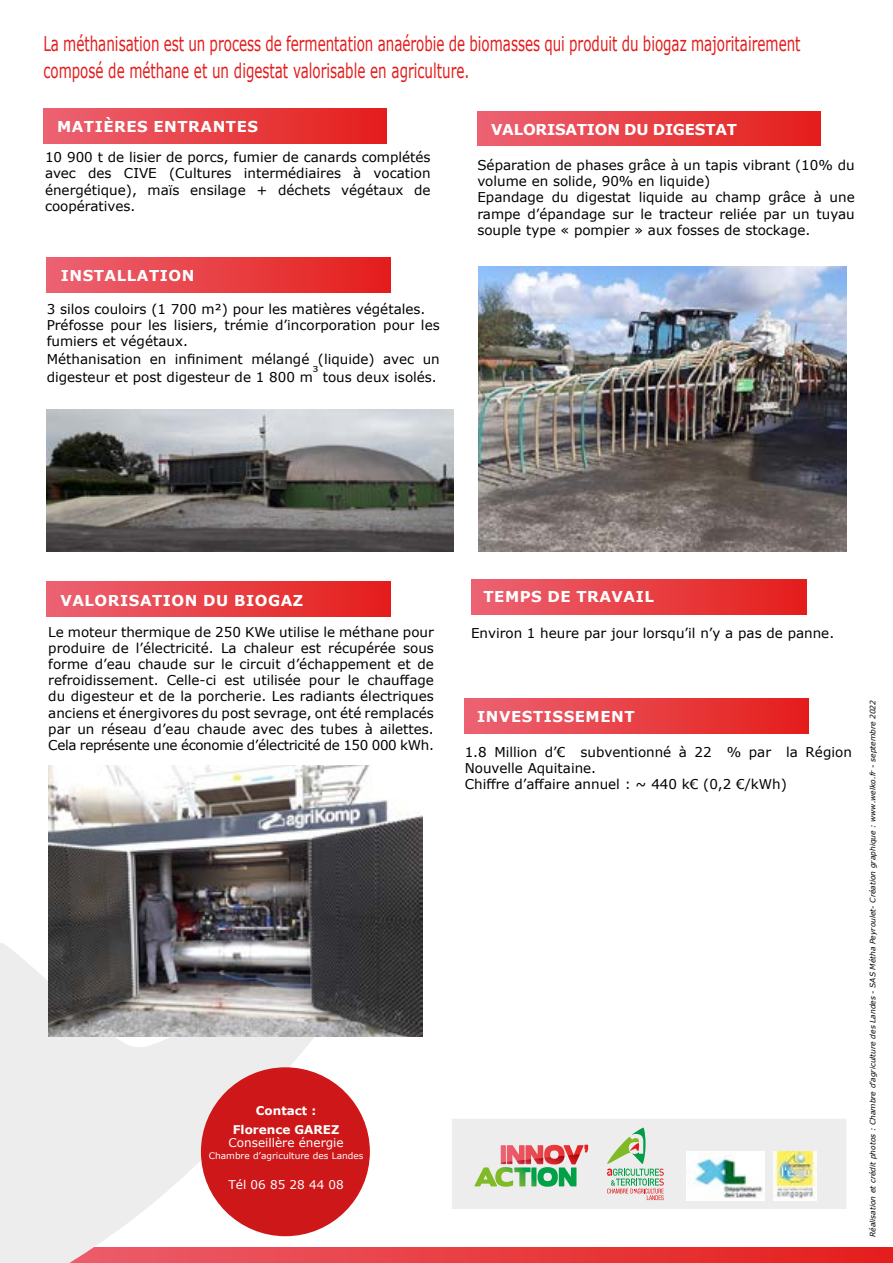
<style>
.page{position:relative;width:893px;height:1263px;background:#fff}
.page>*{position:absolute;margin:0;border:0;box-sizing:border-box;transform-origin:0 0}
.t1{font:20.25px/27px "Verdana";color:#e41b1b;scale:.67 1}
.t2{font:700 15px "Verdana";letter-spacing:.035em;color:#fff}
.t3{font:700 15px "Verdana";letter-spacing:-.015em;color:#fff}
.t4{font:13.5px/16.2px "Verdana";color:#000}
.t5{font:12px "Verdana";color:#fff}
.t6{font:700 12px/19.2px "Verdana";color:#fff;text-align:center}
.t7{font:12px "Verdana";color:#000}
.t8{font:9px "Verdana";color:#fff}
.t9{font:italic 7.5px "Verdana";color:#000}
</style>
<div class="page">
<svg style="left:386px;top:1247px;width:507px;height:16px;background:#e63233"></svg>
<div style="left:43px;top:109px;width:344px;height:34px;background:linear-gradient(to right,#ec6372,#e41e1a)"></div>
<div style="left:47px;top:582px;width:343px;height:35px;background:linear-gradient(to right,#ec6372,#e41e1a)"></div>
<div style="left:465px;top:699px;width:343px;height:34px;background:linear-gradient(to right,#ec6372,#e41e1a)"></div>
<div style="left:471px;top:579px;width:336px;height:35px;background:linear-gradient(to right,#ec6372,#e41e1a)"></div>
<div style="left:477px;top:111px;width:344px;height:35px;background:linear-gradient(to right,#ec6372,#e41e1a)"></div>
<div style="left:47px;top:258px;width:343px;height:34px;background:linear-gradient(to right,#ec6372,#e41e1a)"></div>
<img style="left:47px;top:410px;width:406px;height:142px">
<img style="left:478px;top:266px;width:369px;height:285px">
<svg style="left:0;top:943px;width:386px;height:320px;fill:#ededed"></svg>
<svg style="left:452px;top:1119px;width:394px;height:90px;background:#e0dfd9"></svg>
<img style="left:687px;top:1151px;width:77px;height:49px">
<img style="left:773px;top:1151px;width:44px;height:49px">
<img style="left:48px;top:765px;width:374px;height:271px">
<div style="left:201px;top:1067px;width:169px;height:169px;background:#cd1719;border-radius:50%"></div>
<h1 class="t1" style="left:43px;top:30px;width:1131px">La méthanisation est un process de fermentation anaérobie de biomasses qui produit du biogaz majoritairement composé de méthane et un digestat valorisable en agriculture.</h1>
<p class="t2" style="left:57px;top:116px;width:203px">MATIÈRES ENTRANTES</p>
<p class="t4" style="left:45px;top:149px;width:387px;text-align:justify">10 900 t de lisier de porcs, fumier de canards complétés avec des CIVE (Cultures intermédiaires à vocation énergétique), maïs ensilage + déchets végétaux de coopératives.</p>
<p class="t2" style="left:61px;top:265px;width:135px">INSTALLATION</p>
<p class="t4" style="left:47px;top:301px;width:394px">3 silos couloirs (1 700 m²) pour les matières végétales.<br>Préfosse pour les lisiers, trémie d’incorporation pour les fumiers et végétaux.</p>
<p class="t4" style="left:47px;top:350px;width:394px;line-height:18px">Méthanisation en infiniment mélangé (liquide) avec un digesteur et post digesteur de 1 800 m</p>
<p class="t7" style="left:313px;top:362px;width:7px">3</p>
<p class="t4" style="left:323px;top:369px;width:116px">tous deux isolés.</p>
<p class="t3" style="left:491px;top:119px;width:247px">VALORISATION DU DIGESTAT</p>
<p class="t4" style="left:477px;top:157px;width:379px">Séparation de phases grâce à un tapis vibrant (10% du volume en solide, 90% en liquide)<br>Epandage du digestat liquide au champ grâce à une rampe d’épandage sur le tracteur reliée par un tuyau souple type « pompier » aux fosses de stockage.</p>
<p class="t2" style="left:60px;top:590px;width:244px">VALORISATION DU BIOGAZ</p>
<p class="t4" style="left:48px;top:623px;width:387px;text-align:justify">Le moteur thermique de 250 KWe utilise le méthane pour produire de l’électricité. La chaleur est récupérée sous forme d’eau chaude sur le circuit d’échappement et de refroidissement. Celle-ci est utilisée pour le chauffage du digesteur et de la porcherie. Les radiants électriques anciens et énergivores du post sevrage, ont été remplacés par un réseau d’eau chaude avec des tubes à ailettes.<br>Cela représente une économie d’électricité de 150 000 kWh.</p>
<p class="t6" style="left:233px;top:1100px;width:108px">Contact :<br>Florence GAREZ</p>
<p class="t5" style="left:229px;top:1135px;width:117px">Conseillère énergie</p>
<p class="t8" style="left:209px;top:1150px;width:156px">Chambre d’agriculture des Landes</p>
<p class="t5" style="left:229px;top:1177px;width:117px">Tél 06 85 28 44 08</p>
<p class="t2" style="left:483px;top:586px;width:172px">TEMPS DE TRAVAIL</p>
<p class="t4" style="left:471px;top:624px;width:365px">Environ 1 heure par jour lorsqu’il n’y a pas de panne.</p>
<p class="t2" style="left:477px;top:706px;width:159px">INVESTISSEMENT</p>
<p class="t4" style="left:465px;top:744px;width:389px">1.8 Million d’€ subventionné à 22 % par la Région<br>Nouvelle Aquitaine.<br>Chiffre d’affaire annuel : ~ 440 k€ (0,2 €/kWh)</p>
<p class="t9" style="left:868px;top:1237px;width:538px;rotate:-90deg">Réalisation et crédit photos : Chambre d’agriculture des Landes - SAS Métha Peyroulet- Création graphique : www.welko.fr - septembre 2022</p>
</div>
